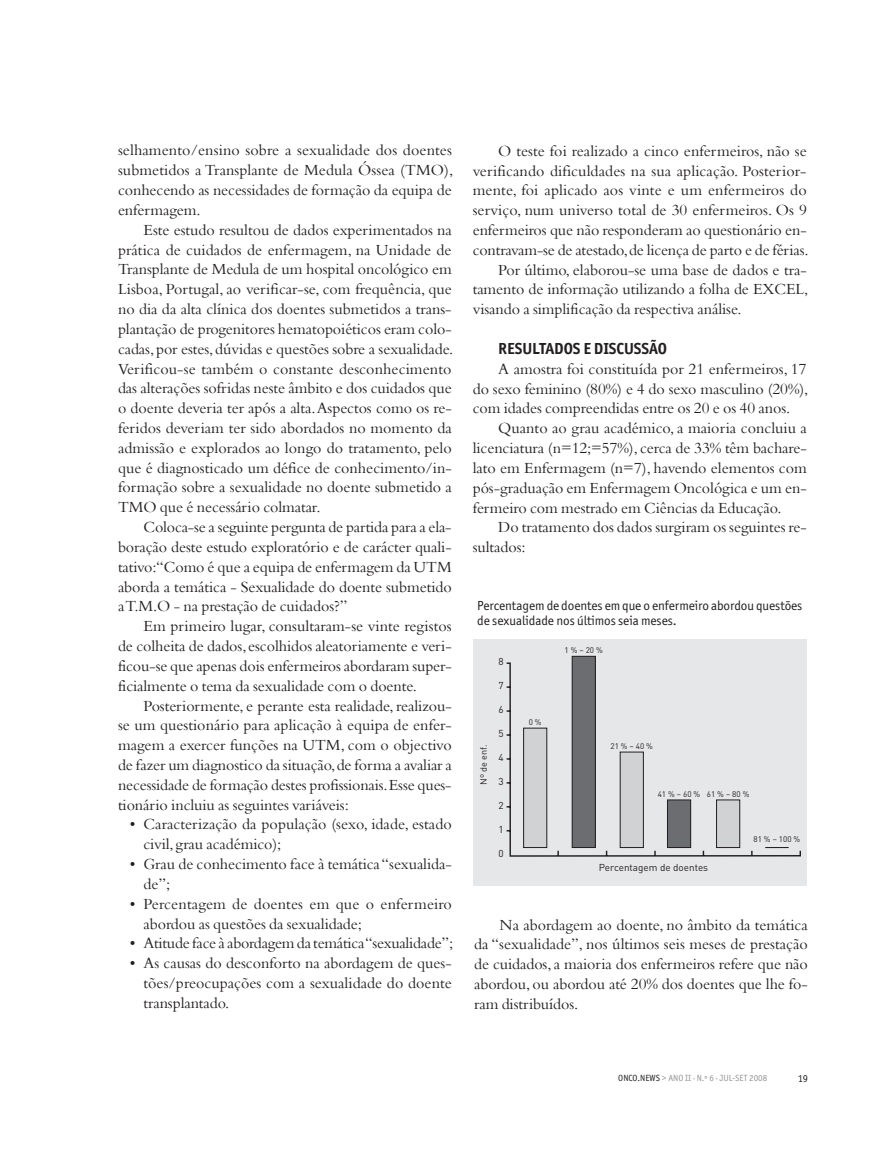
<style>
.page{position:relative;width:893px;height:1149px;background:#fff}
.page>*{position:absolute;margin:0;border:0;box-sizing:border-box;transform-origin:0 0}
.t1{font:16.05px/19.8px "Bembo";letter-spacing:-.005em;color:#231f20;text-align:justify}
.t2{font:700 16.05px "Officina San ITC";letter-spacing:-.005em;color:#231f20}
.t3{font:13.2px/15px "Officina San ITC";letter-spacing:-.005em;color:#231f20}
.t4{font:10.5px "Officina San ITC";color:#231f20}
.t5{font:9.9px "DIN";color:#231f20}
.t6{font:9px "Officina San ITC";color:#939598}
.t7{font:9px "DIN";color:#231f20}
.t8{font:8.1px "DIN";color:#231f20}
.s1{color:#231f20}
</style>
<div class="page">
<div style="left:473px;top:639px;width:334px;height:246px;background:#e6e7e9"></div>
<svg style="left:506px;top:661px;width:295px;height:196px"></svg>
<div style="left:524px;top:728px;width:23px;height:119px;background:#d1d2d4"></div>
<div style="left:523px;top:727px;width:24px;height:120px;border:1px solid #231f20"></div>
<div style="left:572px;top:656px;width:23px;height:191px;background:#6c6d70"></div>
<div style="left:572px;top:655px;width:24px;height:192px;border:1px solid #231f20"></div>
<div style="left:620px;top:751px;width:23px;height:96px;background:#d1d2d4"></div>
<div style="left:620px;top:751px;width:24px;height:96px;border:1px solid #231f20"></div>
<div style="left:667px;top:799px;width:24px;height:48px;background:#6c6d70"></div>
<div style="left:667px;top:799px;width:24px;height:48px;border:1px solid #231f20"></div>
<div style="left:716px;top:799px;width:24px;height:48px;background:#d1d2d4"></div>
<div style="left:716px;top:799px;width:24px;height:48px;border:1px solid #231f20"></div>
<svg style="left:765px;top:846px;width:23px;height:1px"></svg>
<p class="t1" style="left:118px;top:140px;width:337px">selhamento/ensino sobre a sexualidade dos doentes submetidos a Transplante de Medula Óssea (TMO), conhecendo as necessidades de formação da equipa de enfermagem.</p>
<p class="t1" style="left:118px;top:219px;width:337px;text-indent:26px">Este estudo resultou de dados experimentados na prática de cuidados de enfermagem, na Unidade de Transplante de Medula de um hospital oncológico em Lisboa, Portugal, ao verificar-se, com frequência, que no dia da alta clínica dos doentes submetidos a trans&shy;plantação de progenitores hematopoiéticos eram colo&shy;cadas, por estes, dúvidas e questões sobre a sexualidade.<br>Verificou-se também o constante desconhecimento das alterações sofridas neste âmbito e dos cuidados que o doente deveria ter após a alta. Aspectos como os re&shy;feridos deveriam ter sido abordados no momento da admissão e explorados ao longo do tratamento, pelo que é diagnosticado um défice de conhecimento/in&shy;formação sobre a sexualidade no doente submetido a TMO que é necessário colmatar.</p>
<p class="t1" style="left:118px;top:516px;width:335px;text-indent:26px">Coloca-se a seguinte pergunta de partida para a ela&shy;boração deste estudo exploratório e de carácter quali&shy;tativo:“Como é que a equipa de enfermagem da UTM aborda a temática - Sexualidade do doente submetido a T.M.O - na prestação de cuidados?”</p>
<p class="t1" style="left:118px;top:615px;width:335px;text-indent:26px">Em primeiro lugar, consultaram-se vinte registos de colheita de dados, escolhidos aleatoriamente e veri&shy;ficou-se que apenas dois enfermeiros abordaram super&shy;ficialmente o tema da sexualidade com o doente.</p>
<p class="t1" style="left:118px;top:695px;width:335px;text-indent:26px">Posteriormente, e perante esta realidade, realizou&shy;se um questionário para aplicação à equipa de enfer&shy;magem a exercer funções na UTM, com o objectivo de fazer um diagnostico da situação, de forma a avaliar a necessidade de formação destes profissionais. Esse ques&shy;tionário incluiu as seguintes variáveis:</p>
<p class="t1" style="left:144px;top:813px;width:310px;text-indent:-14px">• Caracterização da população (sexo, idade, estado civil, grau académico);</p>
<p class="t1" style="left:144px;top:853px;width:310px;text-indent:-14px">• Grau de conhecimento face à temática “sexualida&shy;de”;</p>
<p class="t1" style="left:144px;top:893px;width:310px;text-indent:-14px">• Percentagem de doentes em que o enfermeiro abordou as questões da sexualidade;</p>
<p class="t1" style="left:130px;top:932px;width:325px">• Atitude face à abordagem da temática “sexualidade”;</p>
<p class="t1" style="left:144px;top:952px;width:310px;text-indent:-14px">• As causas do desconforto na abordagem de ques&shy;tões/preocupações com a sexualidade do doente transplantado.</p>
<p class="t1" style="left:498px;top:140px;width:310px">O teste foi realizado a cinco enfermeiros, não se</p>
<p class="t1" style="left:473px;top:160px;width:335px">verificando dificuldades na sua aplicação. Posterior-</p>
<p class="t1" style="left:473px;top:180px;width:336px">mente, foi aplicado aos vinte e um enfermeiros do</p>
<p class="t1" style="left:473px;top:200px;width:336px">serviço, num universo total de 30 enfermeiros. Os 9</p>
<p class="t1" style="left:473px;top:219px;width:336px">enfermeiros que não responderam ao questionário en-</p>
<p class="t1" style="left:473px;top:239px;width:337px">contravam-se de atestado, de licença de parto e de férias.</p>
<p class="t1" style="left:498px;top:259px;width:310px">Por último, elaborou-se uma base de dados e tra-</p>
<p class="t1" style="left:473px;top:279px;width:337px">tamento de informação utilizando a folha de EXCEL,</p>
<p class="t1" style="left:473px;top:299px;width:270px">visando a simplificação da respectiva análise.</p>
<p class="t2" style="left:498px;top:338px;width:170px">RESULTADOS E DISCUSSÃO</p>
<p class="t1" style="left:473px;top:358px;width:337px;text-indent:26px">A amostra foi constituída por 21 enfermeiros, 17 do sexo feminino (80%) e 4 do sexo masculino (20%), com idades compreendidas entre os 20 e os 40 anos.</p>
<p class="t1" style="left:473px;top:417px;width:336px;text-indent:26px">Quanto ao grau académico, a maioria concluiu a licenciatura (n=12;=57%), cerca de 33% têm bachare&shy;lato em Enfermagem (n=7), havendo elementos com pós-graduação em Enfermagem Oncológica e um en&shy;fermeiro com mestrado em Ciências da Educação.</p>
<p class="t1" style="left:473px;top:516px;width:336px;text-indent:26px">Do tratamento dos dados surgiram os seguintes re&shy;sultados:</p>
<p class="t3" style="left:477px;top:598px;width:327px">Percentagem de doentes em que o enfermeiro abordou questões de sexualidade nos últimos seia meses.</p>
<p class="t7" style="left:478px;top:784px;width:41px;rotate:-90deg">Nº de enf.</p>
<p class="t5" style="left:498px;top:654px;width:7px">8</p>
<p class="t5" style="left:498px;top:678px;width:7px">7</p>
<p class="t5" style="left:498px;top:702px;width:7px">6</p>
<p class="t5" style="left:498px;top:726px;width:7px">5</p>
<p class="t5" style="left:498px;top:750px;width:7px">4</p>
<p class="t5" style="left:498px;top:775px;width:7px">3</p>
<p class="t5" style="left:498px;top:799px;width:7px">2</p>
<p class="t5" style="left:498px;top:823px;width:7px">1</p>
<p class="t5" style="left:498px;top:847px;width:7px">0</p>
<p class="t8" style="left:565px;top:645px;width:40px">1 % – 20 %</p>
<p class="t8" style="left:529px;top:717px;width:14px">0 %</p>
<p class="t8" style="left:610px;top:740px;width:44px">21 % – 40 %</p>
<p class="t8" style="left:658px;top:788px;width:93px">41 % – 60 % 61 % – 80 %</p>
<p class="t5" style="left:599px;top:861px;width:111px">Percentagem de doentes</p>
<p class="t8" style="left:753px;top:833px;width:48px">81 % – 100 %</p>
<p class="t1" style="left:474px;top:913px;width:335px;text-indent:26px">Na abordagem ao doente, no âmbito da temática da “sexualidade”, nos últimos seis meses de prestação de cuidados, a maioria dos enfermeiros refere que não abordou, ou abordou até 20% dos doentes que lhe fo&shy;ram distribuídos.</p>
<p class="t6" style="left:618px;top:1072px;width:150px"><span class="s1">onco.news</span> &gt; ano Ii ∙ n.º 6 ∙ jul-set 2008</p>
<p class="t4" style="left:798px;top:1071px;width:12px">19</p>
</div>
